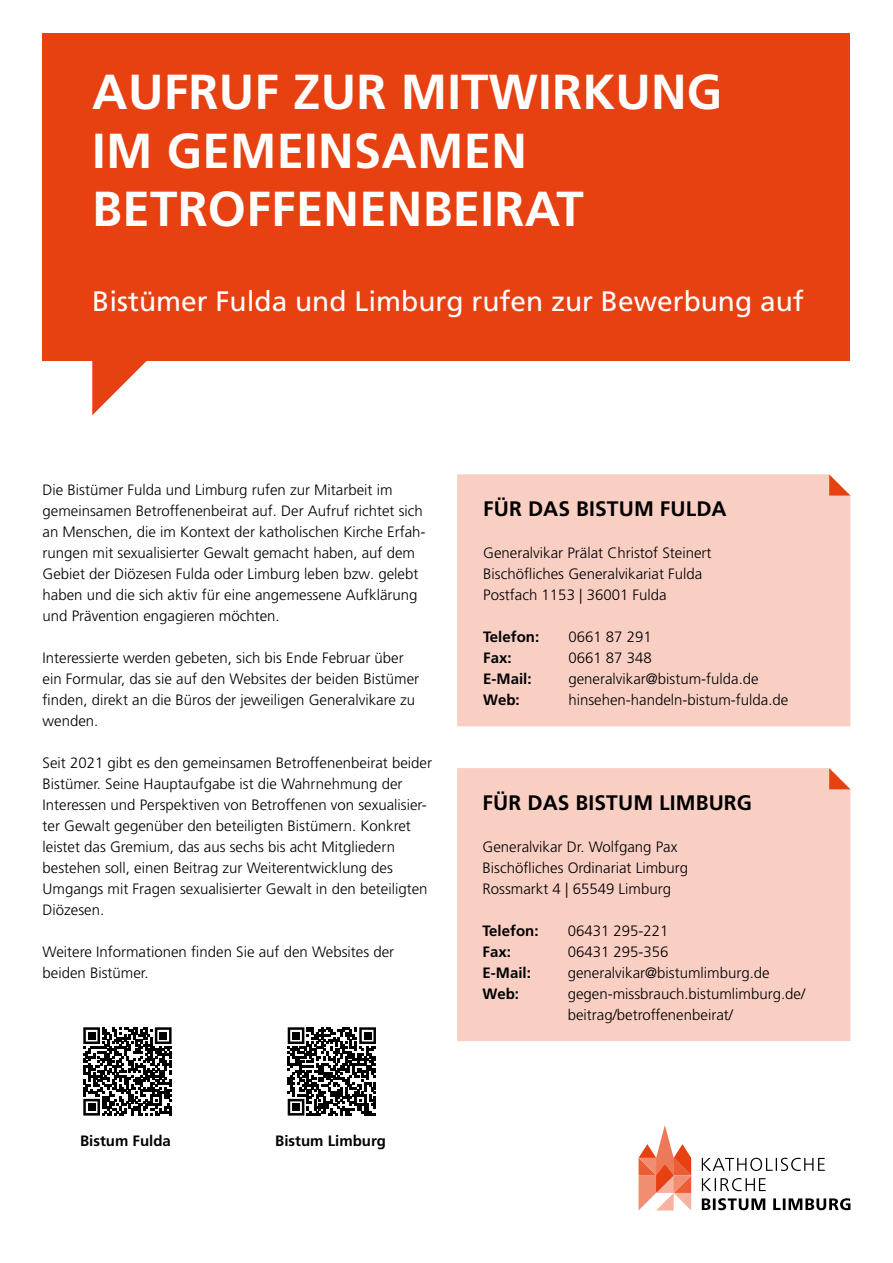
<style>
.page{position:relative;width:893px;height:1263px;background:#fff}
.page>*{position:absolute;margin:0;border:0;box-sizing:border-box;transform-origin:0 0}
.t1{font:700 49.2px/58.5px "Frutiger LT Pro";letter-spacing:.005em;color:#fff}
.t2{font:28.05px "Frutiger LT Pro";color:#fff}
.t3{font:700 21px "Frutiger LT Pro";letter-spacing:.005em;color:#000}
.t4{font:300 15px/21px "Frutiger LT Pro";color:#000}
.t5{font:700 15px "Frutiger LT Pro";color:#000}
</style>
<div class="page">
<div style="left:457px;top:768px;width:393px;height:273px;background:#f9cfc4"></div>
<svg style="left:829px;top:768px;width:21px;height:21px"></svg>
<div style="left:43px;top:33px;width:807px;height:328px;background:#e74011"></div>
<svg style="left:702px;top:1158px;width:123px;height:13px"></svg>
<svg style="left:639px;top:1125px;width:52px;height:85px"></svg>
<svg style="left:702px;top:1198px;width:148px;height:12px"></svg>
<svg style="left:702px;top:1178px;width:64px;height:13px"></svg>
<svg style="left:92px;top:361px;width:55px;height:54px"></svg>
<div style="left:457px;top:474px;width:393px;height:252px;background:#f9cfc4"></div>
<svg style="left:829px;top:474px;width:21px;height:22px"></svg>
<svg style="left:83px;top:1027px;width:89px;height:88px"></svg>
<div style="left:88px;top:1032px;width:7px;height:7px;background:#000"></div>
<div style="left:160px;top:1032px;width:7px;height:7px;background:#000"></div>
<div style="left:88px;top:1104px;width:7px;height:7px;background:#000"></div>
<svg style="left:288px;top:1027px;width:88px;height:88px"></svg>
<div style="left:292px;top:1032px;width:8px;height:7px;background:#000"></div>
<div style="left:364px;top:1032px;width:7px;height:7px;background:#000"></div>
<div style="left:292px;top:1104px;width:8px;height:7px;background:#000"></div>
<h1 class="t1" style="left:92px;top:63px;width:632px">AUFRUF ZUR MITWIRKUNG<br>IM GEMEINSAMEN<br>BETROFFENENBEIRAT</h1>
<h2 class="t2" style="left:92px;top:284px;width:713px">Bistümer Fulda und Limburg rufen zur Bewerbung auf</h2>
<p class="t4" style="left:43px;top:479px;width:385px">Die Bistümer Fulda und Limburg rufen zur Mitarbeit im gemeinsamen Betroffenenbeirat auf. Der Aufruf richtet sich an Menschen, die im Kontext der katholischen Kirche Erfah&shy;rungen mit sexualisierter Gewalt gemacht haben, auf dem Gebiet der Diözesen Fulda oder Limburg leben bzw. gelebt haben und die sich aktiv für eine angemessene Aufklärung und Prävention engagieren möchten.</p>
<p class="t4" style="left:43px;top:647px;width:378px">Interessierte werden gebeten, sich bis Ende Februar über ein Formular, das sie auf den Websites der beiden Bistümer finden, direkt an die Büros der jeweiligen Generalvikare zu wenden.</p>
<p class="t4" style="left:43px;top:752px;width:391px">Seit 2021 gibt es den gemeinsamen Betroffenenbeirat beider Bistümer. Seine Hauptaufgabe ist die Wahrnehmung der Interessen und Perspektiven von Betroffenen von sexualisier&shy;ter Gewalt gegenüber den beteiligten Bistümern. Konkret leistet das Gremium, das aus sechs bis acht Mitgliedern bestehen soll, einen Beitrag zur Weiterentwicklung des Umgangs mit Fragen sexualisierter Gewalt in den beteiligten Diözesen.</p>
<p class="t4" style="left:43px;top:941px;width:353px">Weitere Informationen finden Sie auf den Websites der beiden Bistümer.</p>
<p class="t5" style="left:80px;top:1132px;width:92px">Bistum Fulda</p>
<p class="t5" style="left:275px;top:1132px;width:112px">Bistum Limburg</p>
<h3 class="t3" style="left:483px;top:496px;width:245px">FÜR DAS BISTUM FULDA</h3>
<p class="t4" style="left:483px;top:542px;width:230px">Generalvikar Prälat Christof Steinert<br>Bischöfliches Generalvikariat Fulda<br>Postfach 1153 | 36001 Fulda</p>
<p class="t5" style="left:483px;top:628px;width:57px">Telefon:</p>
<p class="t4" style="left:568px;top:626px;width:85px">0661 87 291</p>
<p class="t5" style="left:483px;top:649px;width:30px">Fax:</p>
<p class="t4" style="left:568px;top:647px;width:85px">0661 87 348</p>
<p class="t5" style="left:483px;top:670px;width:50px">E-Mail:</p>
<p class="t4" style="left:568px;top:668px;width:192px">generalvikar@bistum-fulda.de</p>
<p class="t5" style="left:483px;top:691px;width:38px">Web:</p>
<p class="t4" style="left:568px;top:689px;width:222px">hinsehen-handeln-bistum-fulda.de</p>
<h3 class="t3" style="left:483px;top:790px;width:271px">FÜR DAS BISTUM LIMBURG</h3>
<p class="t4" style="left:483px;top:836px;width:207px">Generalvikar Dr. Wolfgang Pax<br>Bischöfliches Ordinariat Limburg<br>Rossmarkt 4 | 65549 Limburg</p>
<p class="t5" style="left:483px;top:922px;width:57px">Telefon:</p>
<p class="t4" style="left:568px;top:920px;width:102px">06431 295-221</p>
<p class="t5" style="left:483px;top:943px;width:30px">Fax:</p>
<p class="t4" style="left:568px;top:941px;width:102px">06431 295-356</p>
<p class="t5" style="left:483px;top:964px;width:50px">E-Mail:</p>
<p class="t4" style="left:568px;top:962px;width:204px">generalvikar@bistumlimburg.de</p>
<p class="t5" style="left:483px;top:985px;width:38px">Web:</p>
<p class="t4" style="left:568px;top:983px;width:239px">gegen-missbrauch.bistumlimburg.de/ beitrag/betroffenenbeirat/</p>
</div>
